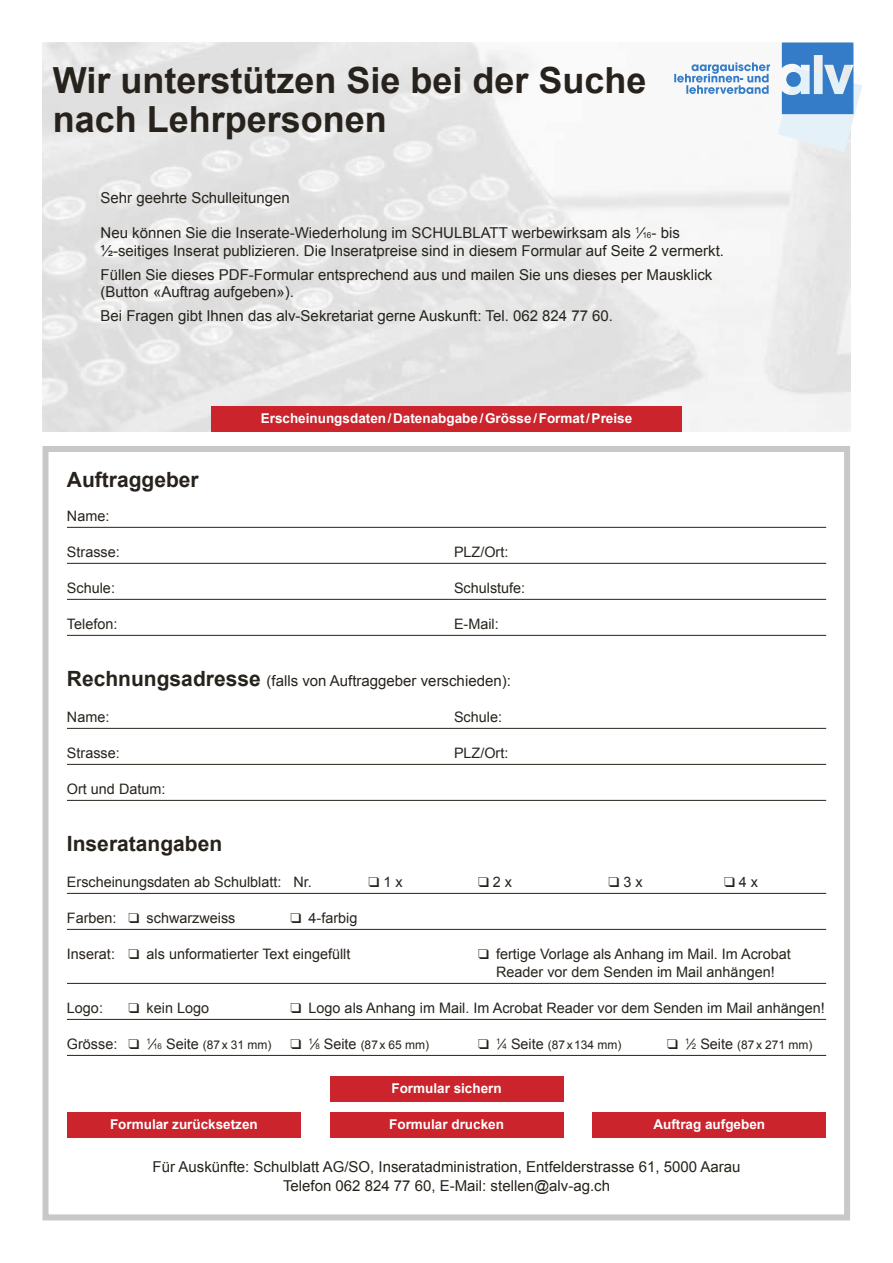
<style>
.page{position:relative;width:893px;height:1263px;background:#fff}
.page>*{position:absolute;margin:0;border:0;box-sizing:border-box;transform-origin:0 0}
.t1{font:700 36px/39px "Arial";color:#27231c}
.t2{font:700 21px "Arial";color:#27231c}
.t3{font:15px/17.7px "Arial";color:#27231c}
.t4{font:14.4px/18px "Arial";color:#27231c;text-align:center}
.t5{font:700 13.5px "Arial";color:#fff}
.t6{font:12px "Arial";color:#27231c}
.s1{font-size:8.25px}
.s2{font-weight:700;font-size:21px}
.s3{font-size:7.95px}
.s4{font-size:12px}
.s5{font-size:14.4px}
</style>
<div class="page">
<div style="left:43px;top:446px;width:807px;height:774px;border:6px solid #c8c8c8"></div>
<div style="left:211px;top:406px;width:471px;height:26px;background:#cb242d"></div>
<div style="left:67px;top:1112px;width:234px;height:25px;background:#cb242d"></div>
<div style="left:330px;top:1112px;width:233px;height:25px;background:#cb242d"></div>
<div style="left:330px;top:1076px;width:233px;height:25px;background:#cb242d"></div>
<div style="left:592px;top:1112px;width:234px;height:25px;background:#cb242d"></div>
<hr style="left:67px;top:527px;width:759px;height:1px;background:#27231c">
<hr style="left:67px;top:563px;width:759px;height:1px;background:#27231c">
<hr style="left:67px;top:599px;width:759px;height:1px;background:#27231c">
<hr style="left:67px;top:635px;width:759px;height:1px;background:#27231c">
<hr style="left:67px;top:728px;width:759px;height:1px;background:#27231c">
<hr style="left:67px;top:764px;width:759px;height:1px;background:#27231c">
<hr style="left:67px;top:800px;width:759px;height:1px;background:#27231c">
<hr style="left:67px;top:893px;width:759px;height:1px;background:#27231c">
<hr style="left:67px;top:929px;width:759px;height:1px;background:#27231c">
<hr style="left:67px;top:983px;width:759px;height:1px;background:#27231c">
<hr style="left:67px;top:1019px;width:759px;height:1px;background:#27231c">
<hr style="left:67px;top:1055px;width:759px;height:1px;background:#27231c">
<svg style="left:674px;top:62px;width:96px;height:32px"></svg>
<svg style="left:778px;top:43px;width:84px;height:109px"></svg>
<h1 class="t1" style="left:53px;top:62px;width:595px">Wir unterstützen Sie bei der Suche nach Lehrpersonen</h1>
<p class="t3" style="left:101px;top:189px;width:191px">Sehr geehrte Schulleitungen</p>
<p class="t3" style="left:101px;top:224px;width:625px">Neu können Sie die Inserate-Wiederholung im SCHULBLATT werbewirksam als <sup>1</sup>⁄<span class="s1">16</span>- bis ½-seitiges Inserat publizieren. Die Inseratpreise sind in diesem Formular auf Seite 2 vermerkt.</p>
<p class="t3" style="left:101px;top:266px;width:613px">Füllen Sie dieses PDF-Formular entsprechend aus und mailen Sie uns dieses per Mausklick (Button «Auftrag aufgeben»).</p>
<p class="t3" style="left:101px;top:307px;width:514px">Bei Fragen gibt Ihnen das alv-Sekretariat gerne Auskunft: Tel. 062 824 77 60.</p>
<p class="t5" style="left:261px;top:409px;width:373px">Erscheinungsdaten/Datenabgabe/Grösse/Format/Preise</p>
<h2 class="t2" style="left:67px;top:465px;width:133px">Auftraggeber</h2>
<p class="t4" style="left:67px;top:507px;width:44px">Name:</p>
<p class="t4" style="left:67px;top:543px;width:54px">Strasse:</p>
<p class="t4" style="left:454px;top:543px;width:56px">PLZ/Ort:</p>
<p class="t4" style="left:67px;top:579px;width:50px">Schule:</p>
<p class="t4" style="left:454px;top:579px;width:73px">Schulstufe:</p>
<p class="t4" style="left:67px;top:615px;width:52px">Telefon:</p>
<p class="t4" style="left:454px;top:615px;width:46px">E-Mail:</p>
<p class="t3" style="left:67px;top:672px;width:445px"><span class="s2">Rechnungsadresse</span> (falls von Auftraggeber verschieden):</p>
<p class="t4" style="left:67px;top:708px;width:44px">Name:</p>
<p class="t4" style="left:454px;top:708px;width:50px">Schule:</p>
<p class="t4" style="left:67px;top:744px;width:54px">Strasse:</p>
<p class="t4" style="left:454px;top:744px;width:56px">PLZ/Ort:</p>
<p class="t4" style="left:67px;top:780px;width:100px">Ort und Datum:</p>
<h2 class="t2" style="left:67px;top:830px;width:157px">Inseratangaben</h2>
<p class="t4" style="left:67px;top:873px;width:246px">Erscheinungsdaten ab Schulblatt: Nr.</p>
<p class="t4" style="left:368px;top:873px;width:36px">❑ 1 x</p>
<p class="t4" style="left:478px;top:873px;width:36px">❑ 2 x</p>
<p class="t4" style="left:608px;top:873px;width:36px">❑ 3 x</p>
<p class="t4" style="left:724px;top:873px;width:36px">❑ 4 x</p>
<p class="t4" style="left:67px;top:909px;width:170px">Farben: ❑ schwarzweiss</p>
<p class="t4" style="left:290px;top:909px;width:68px">❑ 4-farbig</p>
<p class="t4" style="left:67px;top:945px;width:285px">Inserat: ❑ als unformatierter Text eingefüllt</p>
<p class="t4" style="left:478px;top:945px;width:314px">❑ fertige Vorlage als Anhang im Mail. Im Acrobat<br>Reader vor dem Senden im Mail anhängen!</p>
<p class="t4" style="left:67px;top:999px;width:38px">Logo:</p>
<p class="t4" style="left:128px;top:999px;width:82px">❑ kein Logo</p>
<p class="t4" style="left:290px;top:999px;width:536px">❑ Logo als Anhang im Mail. Im Acrobat Reader vor dem Senden im Mail anhängen!</p>
<p class="t4" style="left:67px;top:1035px;width:206px">Grösse: ❑ <sup>1</sup>⁄<span class="s3">16</span> Seite <span class="s4">(87x 31 mm)</span></p>
<p class="t6" style="left:290px;top:1037px;width:140px">❑ <sup>1</sup><span class="s5">⁄</span><span class="s3">8</span> <span class="s5">Seite</span> (87x 65 mm)</p>
<p class="t6" style="left:478px;top:1037px;width:145px">❑ <sup>1</sup><span class="s5">⁄</span><span class="s3">4</span> <span class="s5">Seite</span> (87x134 mm)</p>
<p class="t6" style="left:667px;top:1037px;width:147px">❑ <sup>1</sup><span class="s5">⁄</span><span class="s3">2</span> <span class="s5">Seite</span> (87x 271 mm)</p>
<p class="t5" style="left:391px;top:1079px;width:112px">Formular sichern</p>
<p class="t5" style="left:110px;top:1115px;width:149px">Formular zurücksetzen</p>
<p class="t5" style="left:389px;top:1115px;width:116px">Formular drucken</p>
<p class="t5" style="left:653px;top:1115px;width:113px">Auftrag aufgeben</p>
<p class="t3" style="left:153px;top:1157px;width:589px;line-height:19.5px;text-align:center">Für Auskünfte: Schulblatt AG/SO, Inseratadministration, Entfelderstrasse 61, 5000 Aarau<br>Telefon 062 824 77 60, E-Mail: stellen@alv-ag.ch</p>
</div>
